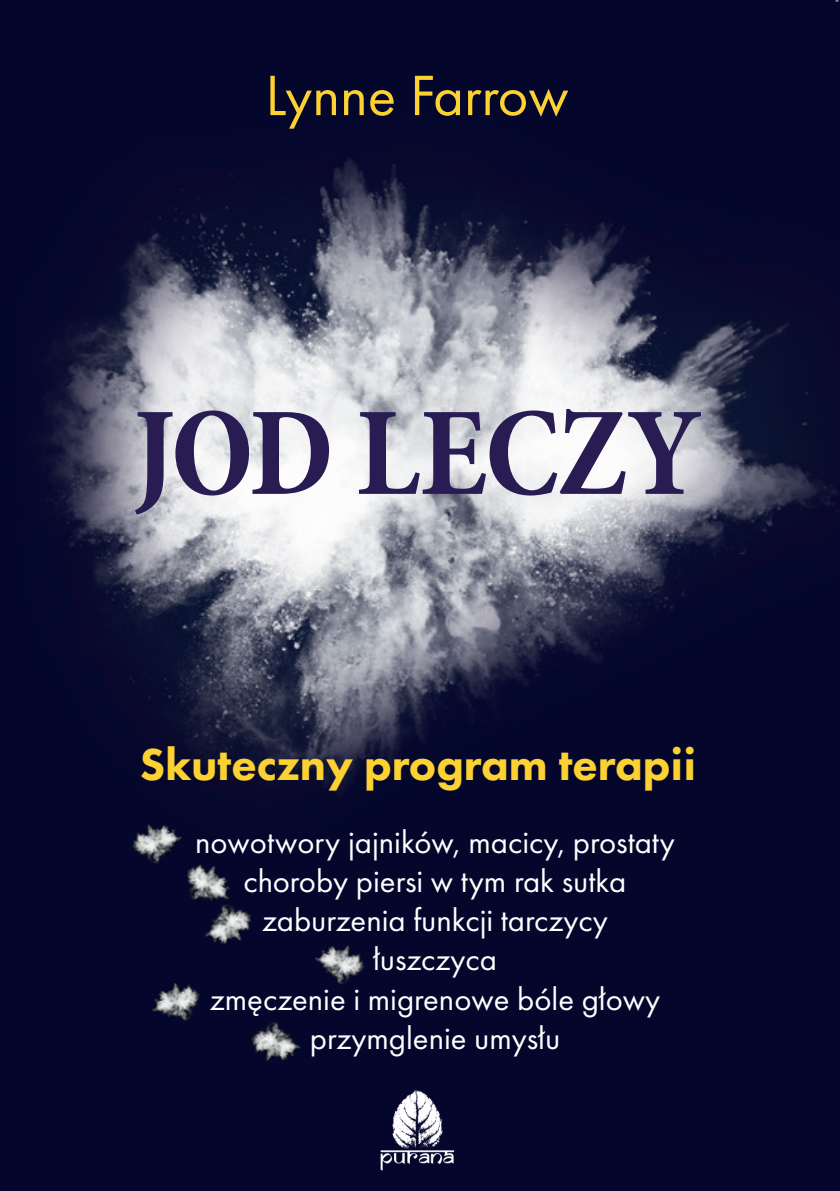
<style>
.page{position:relative;width:840px;height:1191px;background:#fff}
.page>*{position:absolute;margin:0;border:0;box-sizing:border-box;transform-origin:0 0}
.t1{font:700 condensed 127.2px "Minion Pro";letter-spacing:-.02em;color:#281c52}
.t2{font:59px "Futura PT";color:#fcd132}
.t3{font:800 46.4px "Futura PT";color:#fcd132}
.t4{font:32.8px/39.2px "Futura PT";color:#fff;text-align:center}
</style>
<div class="page">
<img style="left:0;top:0;width:839px;height:1191px">
<img style="left:378px;top:1088px;width:77px;height:83px">
<img style="left:121px;top:810px;width:71px;height:64px">
<img style="left:168px;top:847px;width:78px;height:75px">
<img style="left:188px;top:887px;width:78px;height:74px">
<img style="left:303px;top:931px;width:71px;height:64px">
<img style="left:140px;top:969px;width:71px;height:66px">
<img style="left:240px;top:1009px;width:71px;height:65px">
<p class="t2" style="left:265px;top:60px;width:305px">Lynne Farrow</p>
<p class="t1" style="left:133px;top:365px;width:570px">JOD LECZY</p>
<p class="t3" style="left:140px;top:735px;width:557px">Skuteczny program terapii</p>
<p class="t4" style="left:195px;top:822px;width:481px">nowotwory jajników, macicy, prostaty choroby piersi w tym rak sutka zaburzenia funkcji tarczycy<br>łuszczyca<br>zmęczenie i migrenowe bóle głowy przymglenie umysłu</p>
</div>
